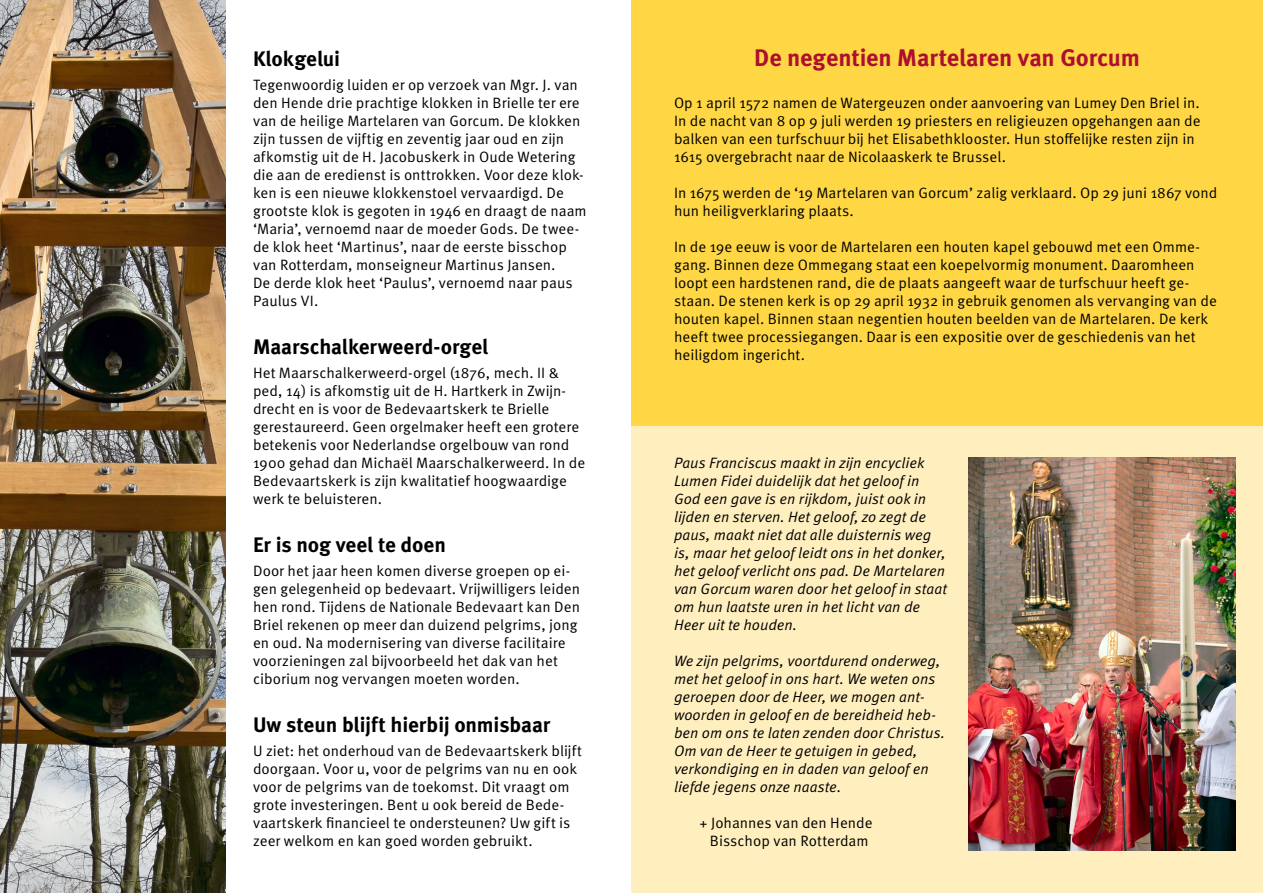
<style>
.page{position:relative;width:1263px;height:893px;background:#fff}
.page>*{position:absolute;margin:0;border:0;box-sizing:border-box;transform-origin:0 0}
.t1{font:700 24px "Meta Pro";letter-spacing:-.005em;color:#ad102f}
.t2{font:700 21px "Meta Pro";letter-spacing:-.005em;color:#000}
.t3{font:15px/18px "Meta Pro";letter-spacing:.005em;color:#000}
.t4{font:italic 15px/18px "Meta Pro";color:#000}
</style>
<div class="page">
<div style="left:631px;top:425px;width:632px;height:468px;background:#ffefbf"></div>
<div style="left:631px;top:0;width:632px;height:425px;background:#ffd744"></div>
<img style="left:968px;top:457px;width:267px;height:393px">
<img style="left:0;top:0;width:225px;height:893px">
<h2 class="t2" style="left:253px;top:45px;width:89px">Klokgelui</h2>
<p class="t3" style="left:253px;top:76px;width:335px">Tegenwoordig luiden er op verzoek van Mgr. J. van den Hende drie prachtige klokken in Brielle ter ere van de heilige Martelaren van Gorcum. De klokken zijn tussen de vijftig en zeventig jaar oud en zijn afkomstig uit de H. Jacobuskerk in Oude Wetering die aan de eredienst is onttrokken. Voor deze klok&shy;ken is een nieuwe klokkenstoel vervaardigd. De grootste klok is gegoten in 1946 en draagt de naam ‘Maria’, vernoemd naar de moeder Gods. De twee&shy;de klok heet ‘Martinus’, naar de eerste bisschop van Rotterdam, monseigneur Martinus Jansen.<br>De derde klok heet ‘Paulus’, vernoemd naar paus Paulus VI.</p>
<h2 class="t2" style="left:253px;top:333px;width:237px">Maarschalkerweerd-orgel</h2>
<p class="t3" style="left:253px;top:364px;width:334px">Het Maarschalkerweerd-orgel (1876, mech. II &amp; ped, 14) is afkomstig uit de H. Hartkerk in Zwijn&shy;drecht en is voor de Bedevaartskerk te Brielle gerestaureerd. Geen orgelmaker heeft een grotere betekenis voor Nederlandse orgelbouw van rond 1900 gehad dan Michaël Maarschalkerweerd. In de Bedevaartskerk is zijn kwalitatief hoogwaardige werk te beluisteren.</p>
<h2 class="t2" style="left:253px;top:531px;width:194px">Er is nog veel te doen</h2>
<p class="t3" style="left:253px;top:562px;width:329px">Door het jaar heen komen diverse groepen op ei&shy;gen gelegenheid op bedevaart. Vrijwilligers leiden hen rond. Tijdens de Nationale Bedevaart kan Den Briel rekenen op meer dan duizend pelgrims, jong en oud. Na modernisering van diverse facilitaire voorzieningen zal bijvoorbeeld het dak van het ciborium nog vervangen moeten worden.</p>
<h2 class="t2" style="left:253px;top:711px;width:299px">Uw steun blijft hierbij onmisbaar</h2>
<p class="t3" style="left:253px;top:742px;width:330px">U ziet: het onderhoud van de Bedevaartskerk blijft doorgaan. Voor u, voor de pelgrims van nu en ook voor de pelgrims van de toekomst. Dit vraagt om grote investeringen. Bent u ook bereid de Bede&shy;vaartskerk financieel te ondersteunen? Uw gift is zeer welkom en kan goed worden gebruikt.</p>
<h1 class="t1" style="left:754px;top:42px;width:387px">De negentien Martelaren van Gorcum</h1>
<p class="t3" style="left:674px;top:94px;width:528px">Op 1 april 1572 namen de Watergeuzen onder aanvoering van Lumey Den Briel in.<br>In de nacht van 8 op 9 juli werden 19 priesters en religieuzen opgehangen aan de balken van een turfschuur bij het Elisabethklooster. Hun stoffelijke resten zijn in 1615 overgebracht naar de Nicolaaskerk te Brussel.</p>
<p class="t3" style="left:674px;top:184px;width:545px">In 1675 werden de ‘19 Martelaren van Gorcum’ zalig verklaard. Op 29 juni 1867 vond hun heiligverklaring plaats.</p>
<p class="t3" style="left:674px;top:238px;width:544px">In de 19e eeuw is voor de Martelaren een houten kapel gebouwd met een Omme&shy;gang. Binnen deze Ommegang staat een koepelvormig monument. Daaromheen loopt een hardstenen rand, die de plaats aangeeft waar de turfschuur heeft ge&shy;staan. De stenen kerk is op 29 april 1932 in gebruik genomen als vervanging van de houten kapel. Binnen staan negentien houten beelden van de Martelaren. De kerk heeft twee processiegangen. Daar is een expositie over de geschiedenis van het heiligdom ingericht.</p>
<p class="t4" style="left:674px;top:454px;width:274px">Paus Franciscus maakt in zijn encycliek Lumen Fidei duidelijk dat het geloof in God een gave is en rijkdom, juist ook in lijden en sterven. Het geloof, zo zegt de paus, maakt niet dat alle duisternis weg is, maar het geloof leidt ons in het donker, het geloof verlicht ons pad. De Martelaren van Gorcum waren door het geloof in staat om hun laatste uren in het licht van de Heer uit te houden.</p>
<p class="t4" style="left:674px;top:652px;width:273px">We zijn pelgrims, voortdurend onderweg, met het geloof in ons hart. We weten ons geroepen door de Heer, we mogen ant&shy;woorden in geloof en de bereidheid heb&shy;ben om ons te laten zenden door Christus.<br>Om van de Heer te getuigen in gebed, verkondiging en in daden van geloof en liefde jegens onze naaste.</p>
<p class="t3" style="left:699px;top:814px;width:175px;text-align:center">+ Johannes van den Hende<br>Bisschop van Rotterdam</p>
</div>
